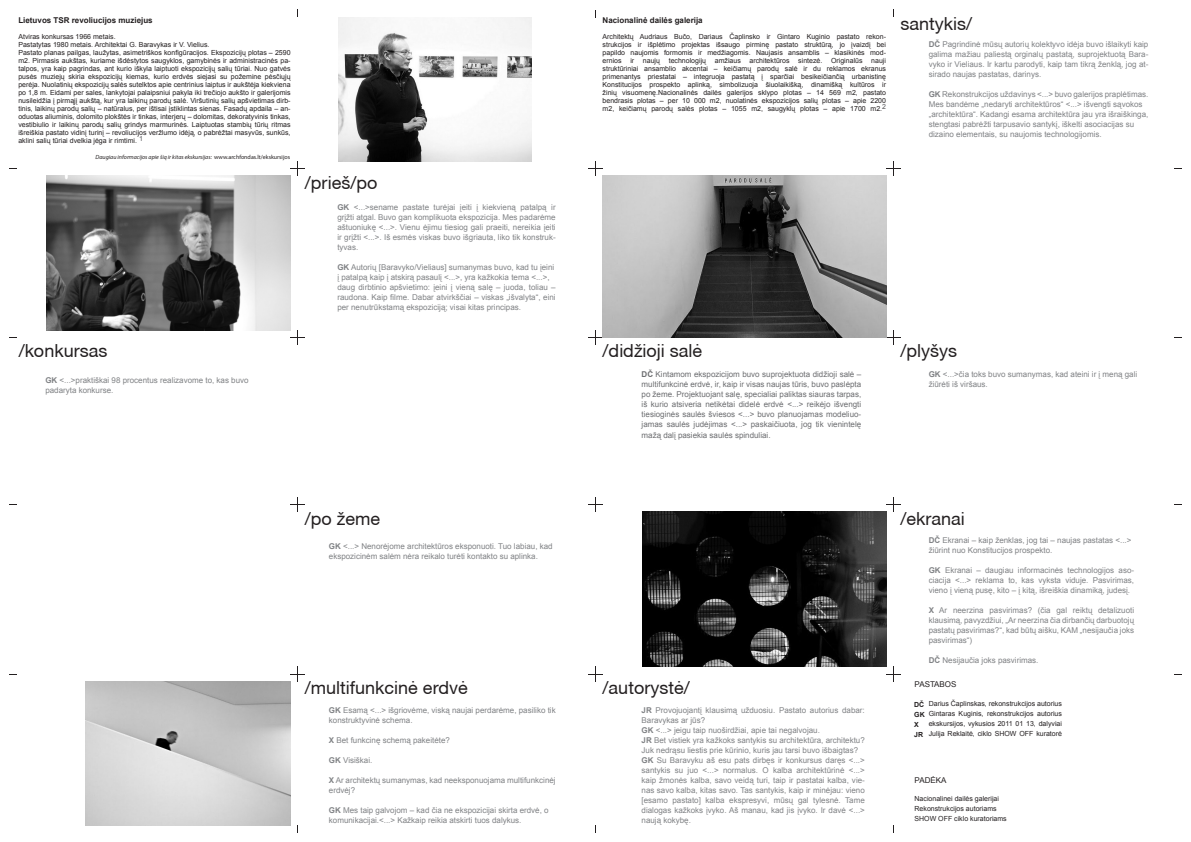
<style>
.page{position:relative;width:1191px;height:842px;background:#fff}
.page>*{position:absolute;margin:0;border:0;box-sizing:border-box;transform-origin:0 0}
.t1{font:18px "Helvetica Neue CE";color:#231f20}
.t2{font:8px/10px "Arial";color:#808285;text-align:justify}
.t3{font:8px/10px "Arial";color:#6c6d70;text-align:justify}
.t4{font:700 8px "Arial";color:#231f20}
.t5{font:8px "Arial";color:#231f20}
.t6{font:7px/8px "Arial";color:#231f20;text-align:justify}
.t7{font:700 7px "Arial";color:#231f20}
.t8{font:italic 6px "Myriad Pro";color:#231f20}
.s1{font-style:normal}
.s2{font-weight:700}
</style>
<div class="page">
<svg style="left:290px;top:161px;width:15px;height:15px"></svg>
<svg style="left:588px;top:161px;width:14px;height:15px"></svg>
<svg style="left:886px;top:161px;width:14px;height:15px"></svg>
<svg style="left:290px;top:330px;width:15px;height:14px"></svg>
<svg style="left:588px;top:330px;width:14px;height:15px"></svg>
<svg style="left:886px;top:330px;width:14px;height:14px"></svg>
<svg style="left:290px;top:497px;width:15px;height:15px"></svg>
<svg style="left:588px;top:497px;width:14px;height:15px"></svg>
<svg style="left:886px;top:497px;width:14px;height:15px"></svg>
<svg style="left:290px;top:667px;width:15px;height:14px"></svg>
<svg style="left:588px;top:667px;width:14px;height:14px"></svg>
<svg style="left:886px;top:667px;width:14px;height:14px"></svg>
<img style="left:339px;top:17px;width:192px;height:144px">
<img style="left:47px;top:176px;width:243px;height:154px">
<img style="left:86px;top:681px;width:204px;height:144px">
<img style="left:602px;top:176px;width:284px;height:161px">
<img style="left:642px;top:512px;width:244px;height:154px">
<p class="t4" style="left:18px;top:15px;width:136px">Lietuvos TSR revoliucijos muziejus</p>
<p class="t6" style="left:18px;top:32px;width:99px">Atviras konkursas 1966 metais.</p>
<p class="t6" style="left:18px;top:40px;width:193px">Pastatytas 1980 metais. Architektai G. Baravykas ir V. Vielius.</p>
<p class="t6" style="left:18px;top:48px;width:274px">Pastato planas pailgas, laužytas, asimetriškos konfigūracijos. Ekspozicijų plotas – 2590 m2. Pirmasis aukštas, kuriame išdėstytos saugyklos, gamybinės ir administracinės pa&shy;talpos, yra kaip pagrindas, ant kurio iškyla laiptuoti ekspozicijų salių tūriai. Nuo gatvės pusės muziejų skiria ekspozicijų kiemas, kurio erdvės siejasi su požemine pėsčiųjų perėja. Nuolatinių ekspozicijų salės sutelktos apie centrinius laiptus ir aukštėja kiekviena po 1,8 m. Eidami per sales, lankytojai palaipsniui pakyla iki trečiojo aukšto ir galerijomis nusileidžia į pirmąjį aukštą, kur yra laikinų parodų salė. Viršutinių salių apšvietimas dirb&shy;tinis, laikinų parodų salių – natūralus, per ištisai įstiklintas sienas. Fasadų apdaila – an&shy;oduotas aliuminis, dolomito plokštės ir tinkas, interjerų – dolomitas, dekoratyvinis tinkas, vestibiulio ir laikinų parodų salių grindys marmurinės. Laiptuotas stambių tūrių ritmas išreiškia pastato vidinį turinį – revoliucijos veržlumo idėją, o pabrėžtai masyvūs, sunkūs, aklini salių tūriai dvelkia jėga ir rimtimi. <sup>1</sup></p>
<p class="t8" style="left:95px;top:153px;width:196px">Daugiau informacijos apie šią ir kitas ekskursijas: <span class="s1">www.archfondas.lt/ekskursijos</span></p>
<p class="t1" style="left:19px;top:340px;width:90px">/konkursas</p>
<p class="t2" style="left:45px;top:375px;width:205px"><span class="s2">GK</span> &lt;...&gt;praktiškai 98 procentus realizavome to, kas buvo</p>
<p class="t2" style="left:45px;top:385px;width:70px">padaryta konkurse.</p>
<p class="t1" style="left:305px;top:172px;width:74px">/prieš/po</p>
<p class="t2" style="left:337px;top:202px;width:220px"><span class="s2">GK</span> &lt;...&gt;sename pastate turėjai įeiti į kiekvieną patalpą ir grįžti atgal. Buvo gan komplikuota ekspozicija. Mes padarėme aštuoniukę &lt;...&gt;. Vienu ėjimu tiesiog gali praeiti, nereikia įeiti ir grįžti &lt;...&gt;. Iš esmės viskas buvo išgriauta, liko tik konstruk&shy;tyvas.</p>
<p class="t2" style="left:337px;top:262px;width:218px"><span class="s2">GK</span> Autorių [Baravyko/Vieliaus] sumanymas buvo, kad tu įeini</p>
<p class="t2" style="left:337px;top:272px;width:214px">į patalpą kaip į atskirą pasaulį &lt;...&gt;, yra kažkokia tema &lt;...&gt;,</p>
<p class="t2" style="left:337px;top:282px;width:220px">daug dirbtinio apšvietimo: įeini į vieną salę – juoda, toliau – raudona. Kaip filme. Dabar atvirkščiai – viskas „išvalyta“, eini per nenutrūkstamą ekspoziciją; visai kitas principas.</p>
<p class="t1" style="left:305px;top:507px;width:77px">/po žeme</p>
<p class="t2" style="left:329px;top:541px;width:225px"><span class="s2">GK</span> &lt;...&gt; Nenorėjome architektūros eksponuoti. Tuo labiau, kad</p>
<p class="t2" style="left:329px;top:551px;width:210px">ekspozicinėm salėm nėra reikalo turėti kontakto su aplinka.</p>
<p class="t1" style="left:305px;top:677px;width:164px">/multifunkcinė erdvė</p>
<p class="t2" style="left:329px;top:705px;width:228px"><span class="s2">GK</span> Esamą &lt;...&gt; išgriovėme, viską naujai perdarėme, pasiliko tik konstruktyvinė schema.</p>
<p class="t2" style="left:329px;top:735px;width:122px"><span class="s2">X</span> Bet funkcinę schemą pakeitėte?</p>
<p class="t2" style="left:329px;top:755px;width:45px"><span class="s2">GK</span> Visiškai.</p>
<p class="t2" style="left:329px;top:775px;width:228px"><span class="s2">X</span> Ar architektų sumanymas, kad neeksponuojama multifunkcinėj erdvėj?</p>
<p class="t2" style="left:329px;top:805px;width:221px"><span class="s2">GK</span> Mes taip galvojom – kad čia ne ekspozicijai skirta erdvė, o</p>
<p class="t2" style="left:329px;top:815px;width:194px">komunikacijai.&lt;...&gt; Kažkaip reikia atskirti tuos dalykus.</p>
<p class="t4" style="left:602px;top:15px;width:102px">Nacionalinė dailės galerija</p>
<p class="t6" style="left:602px;top:32px;width:285px">Architektų Audriaus Bučo, Dariaus Čaplinsko ir Gintaro Kuginio pastato rekon&shy;strukcijos ir išplėtimo projektas išsaugo pirminę pastato struktūrą, jo įvaizdį bei papildo naujomis formomis ir medžiagomis. Naujasis ansamblis – klasikinės mod&shy;ernios ir naujų technologijų amžiaus architektūros sintezė. Originalūs nauji</p>
<p class="t6" style="left:602px;top:64px;width:285px">struktūriniai ansamblio akcentai – keičiamų parodų salė ir du reklamos ekranus</p>
<p class="t6" style="left:602px;top:72px;width:285px">primenantys priestatai – integruoja pastatą į sparčiai besikeičiančią urbanistinę</p>
<p class="t6" style="left:602px;top:80px;width:285px">Konstitucijos prospekto aplinką, simbolizuoja šiuolaikišką, dinamišką kultūros ir</p>
<p class="t6" style="left:602px;top:88px;width:285px">žinių visuomenę.Nacionalinės dailės galerijos sklypo plotas – 14 569 m2, pastato bendrasis plotas – per 10 000 m2, nuolatinės ekspozicijos salių plotas – apie 2200 m2, keičiamų parodų salės plotas – 1055 m2, saugyklų plotas – apie 1700 m2.<sup>2</sup></p>
<p class="t1" style="left:900px;top:13px;width:73px">santykis/</p>
<p class="t2" style="left:928px;top:39px;width:221px"><span class="s2">DČ</span> Pagrindinė mūsų autorių kolektyvo idėja buvo išlaikyti kaip galima mažiau paliestą orginalų pastatą, suprojektuotą Bara&shy;vyko ir Vieliaus. Ir kartu parodyti, kaip tam tikrą ženklą, jog at&shy;sirado naujas pastatas, darinys.</p>
<p class="t2" style="left:928px;top:89px;width:221px"><span class="s2">GK</span> Rekonstrukcijos uždavinys &lt;...&gt; buvo galerijos praplėtimas.</p>
<p class="t2" style="left:928px;top:99px;width:215px">Mes bandėme „nedaryti architektūros“ &lt;...&gt; išvengti sąvokos</p>
<p class="t2" style="left:928px;top:109px;width:221px">„architektūra“. Kadangi esama architektūra jau yra išraiškinga,</p>
<p class="t2" style="left:928px;top:119px;width:207px">stengtasi pabrėžti tarpusavio santykį, iškelti asociacijas su</p>
<p class="t2" style="left:928px;top:129px;width:174px">dizaino elementais, su naujomis technologijomis.</p>
<p class="t1" style="left:602px;top:340px;width:101px">/didžioji salė</p>
<p class="t3" style="left:641px;top:369px;width:221px"><span class="s2">DČ</span> Kintamom ekspozicijom buvo suprojektuota didžioji salė – multifunkcinė erdvė, ir, kaip ir visas naujas tūris, buvo paslėpta po žeme. Projektuojant salę, specialiai paliktas siauras tarpas, iš kurio atsiveria netikėtai didelė erdvė &lt;...&gt; reikėjo išvengti tiesioginės saulės šviesos &lt;...&gt; buvo planuojamas modeliuo&shy;jamas saulės judėjimas &lt;...&gt; paskaičiuota, jog tik vienintelę</p>
<p class="t3" style="left:641px;top:430px;width:130px">mažą dalį pasiekia saulės spinduliai.</p>
<p class="t1" style="left:602px;top:677px;width:88px">/autorystė/</p>
<p class="t2" style="left:641px;top:705px;width:225px"><span class="s2">JR</span> Provojuojantį klausimą užduosiu. Pastato autorius dabar:<br>Baravykas ar jūs?</p>
<p class="t2" style="left:641px;top:725px;width:180px"><span class="s2">GK</span> &lt;...&gt; jeigu taip nuoširdžiai, apie tai negalvojau.</p>
<p class="t2" style="left:641px;top:735px;width:225px"><span class="s2">JR</span> Bet vistiek yra kažkoks santykis su architektūra, architektu?<br>Juk nedrąsu liestis prie kūrinio, kuris jau tarsi buvo išbaigtas?</p>
<p class="t2" style="left:641px;top:755px;width:225px"><span class="s2">GK</span> Su Baravyku aš esu pats dirbęs ir konkursus daręs &lt;...&gt; santykis su juo &lt;...&gt; normalus. O kalba architektūrinė &lt;...&gt; kaip žmonės kalba, savo veidą turi, taip ir pastatai kalba, vie&shy;nas savo kalba, kitas savo. Tas santykis, kaip ir minėjau: vieno [esamo pastato] kalba ekspresyvi, mūsų gal tylesnė. Tame dialogas kažkoks įvyko. Aš manau, kad jis įvyko. Ir davė &lt;...&gt; naują kokybę.</p>
<p class="t1" style="left:900px;top:340px;width:58px">/plyšys</p>
<p class="t2" style="left:928px;top:369px;width:210px"><span class="s2">GK</span> &lt;...&gt;čia toks buvo sumanymas, kad ateini ir į meną gali</p>
<p class="t2" style="left:928px;top:379px;width:61px">žiūrėti iš viršaus.</p>
<p class="t1" style="left:900px;top:507px;width:66px">/ekranai</p>
<p class="t2" style="left:928px;top:535px;width:204px"><span class="s2">DČ</span> Ekranai – kaip ženklas, jog tai – naujas pastatas &lt;...&gt;</p>
<p class="t2" style="left:928px;top:545px;width:125px">žiūrint nuo Konstitucijos prospekto.</p>
<p class="t2" style="left:928px;top:565px;width:207px"><span class="s2">GK</span> Ekranai – daugiau informacinės technologijos aso&shy;ciacija &lt;...&gt; reklama to, kas vyksta viduje. Pasvirimas, vieno į vieną pusę, kito – į kitą, išreiškia dinamiką, judesį.</p>
<p class="t2" style="left:928px;top:605px;width:207px"><span class="s2">X</span> Ar neerzina pasvirimas? (čia gal reiktų detalizuoti klausimą, pavyzdžiui, „Ar neerzina čia dirbančių darbuotojų pastatų pasvirimas?“, kad būtų aišku, KAM „nesijaučia joks pasvirimas“)</p>
<p class="t2" style="left:928px;top:655px;width:111px"><span class="s2">DČ</span> Nesijaučia joks pasvirimas.</p>
<p class="t5" style="left:914px;top:679px;width:43px">PASTABOS</p>
<p class="t7" style="left:914px;top:700px;width:12px">DČ</p>
<p class="t7" style="left:914px;top:710px;width:12px">GK</p>
<p class="t7" style="left:914px;top:720px;width:6px">X</p>
<p class="t7" style="left:914px;top:730px;width:10px">JR</p>
<p class="t6" style="left:928px;top:700px;width:135px">Darius Čaplinskas, rekonstrukcijos autorius</p>
<p class="t6" style="left:928px;top:710px;width:135px">Gintaras Kuginis, rekonstrukcijos autorius</p>
<p class="t6" style="left:928px;top:720px;width:135px">ekskursijos, vykusios 2011 01 13, dalyviai</p>
<p class="t6" style="left:928px;top:730px;width:135px">Julija Reklaitė, ciklo SHOW OFF kuratorė</p>
<p class="t5" style="left:914px;top:775px;width:33px">PADĖKA</p>
<p class="t6" style="left:914px;top:794px;width:86px">Nacionalinei dailės galerijai</p>
<p class="t6" style="left:914px;top:804px;width:84px">Rekonstrukcijos autoriams</p>
<p class="t6" style="left:914px;top:814px;width:94px">SHOW OFF ciklo kuratoriams</p>
</div>
